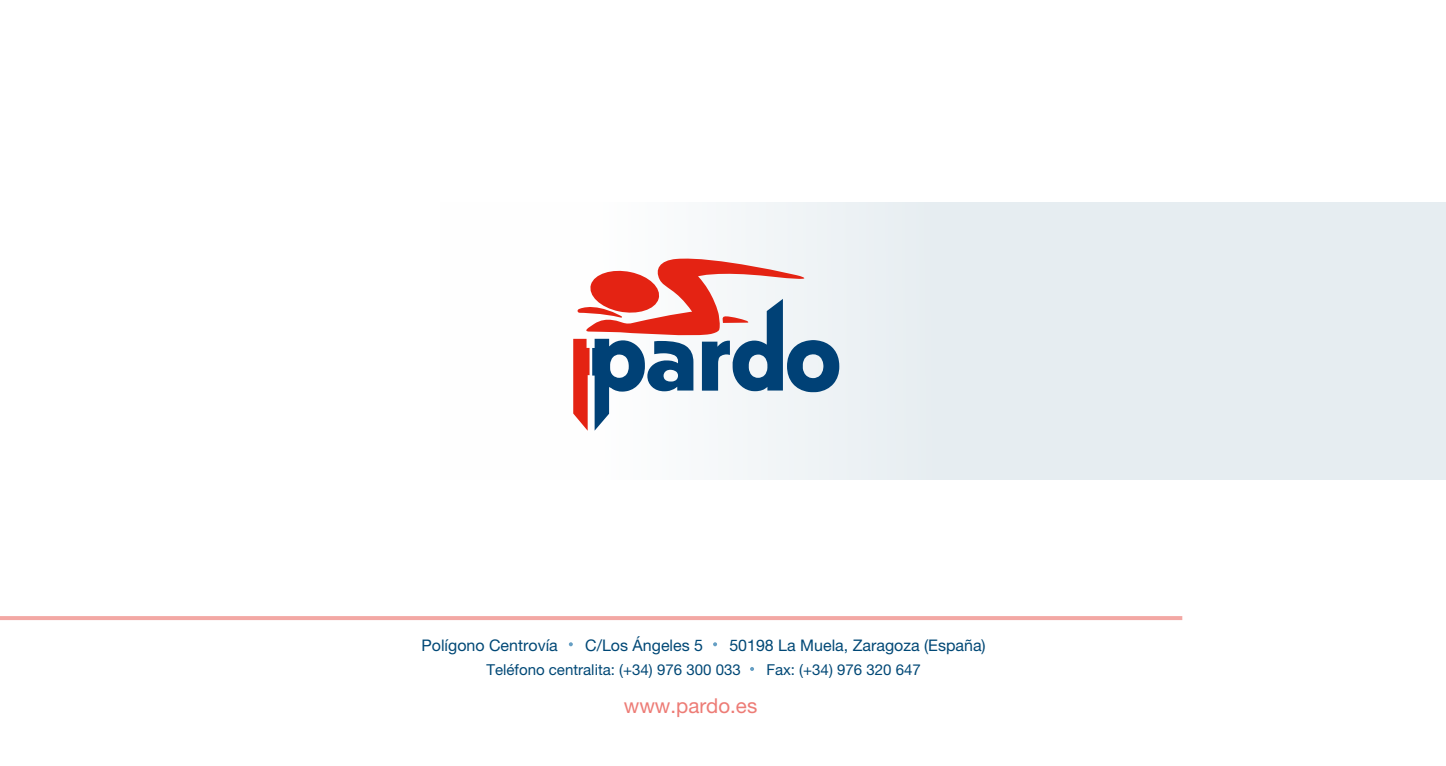
<style>
.page{position:relative;width:1446px;height:766px;background:#fff}
.page>*{position:absolute;margin:0;border:0;box-sizing:border-box;transform-origin:0 0}
.t1{font:20.5px "Helvetica Neue LT Pro";color:#ed7c76}
.t2{font:16px "Helvetica Neue LT Pro";color:#004876}
.t3{font:15.1px "Helvetica Neue LT Pro";color:#004876}
.s1{font-size:20.5px;color:#669fc4}
</style>
<div class="page">
<div style="left:440px;top:202px;width:1006px;height:277px;background:linear-gradient(to right,#fdfdfd,#dfe8ed)"></div>
<svg style="left:573px;top:256px;width:266px;height:174px"></svg>
<hr style="left:0;top:616px;width:1182px;height:4px;background:#f3a8a4">
<p class="t2" style="left:421px;top:635px;width:566px">Polígono Centrovía <span class="s1">·</span> C/Los Ángeles 5 <span class="s1">·</span> 50198 La Muela, Zaragoza (España)</p>
<p class="t3" style="left:486px;top:660px;width:436px">Teléfono centralita: (+34) 976 300 033 <span class="s1">·</span> Fax: (+34) 976 320 647</p>
<p class="t1" style="left:624px;top:693px;width:135px">www.pardo.es</p>
</div>
